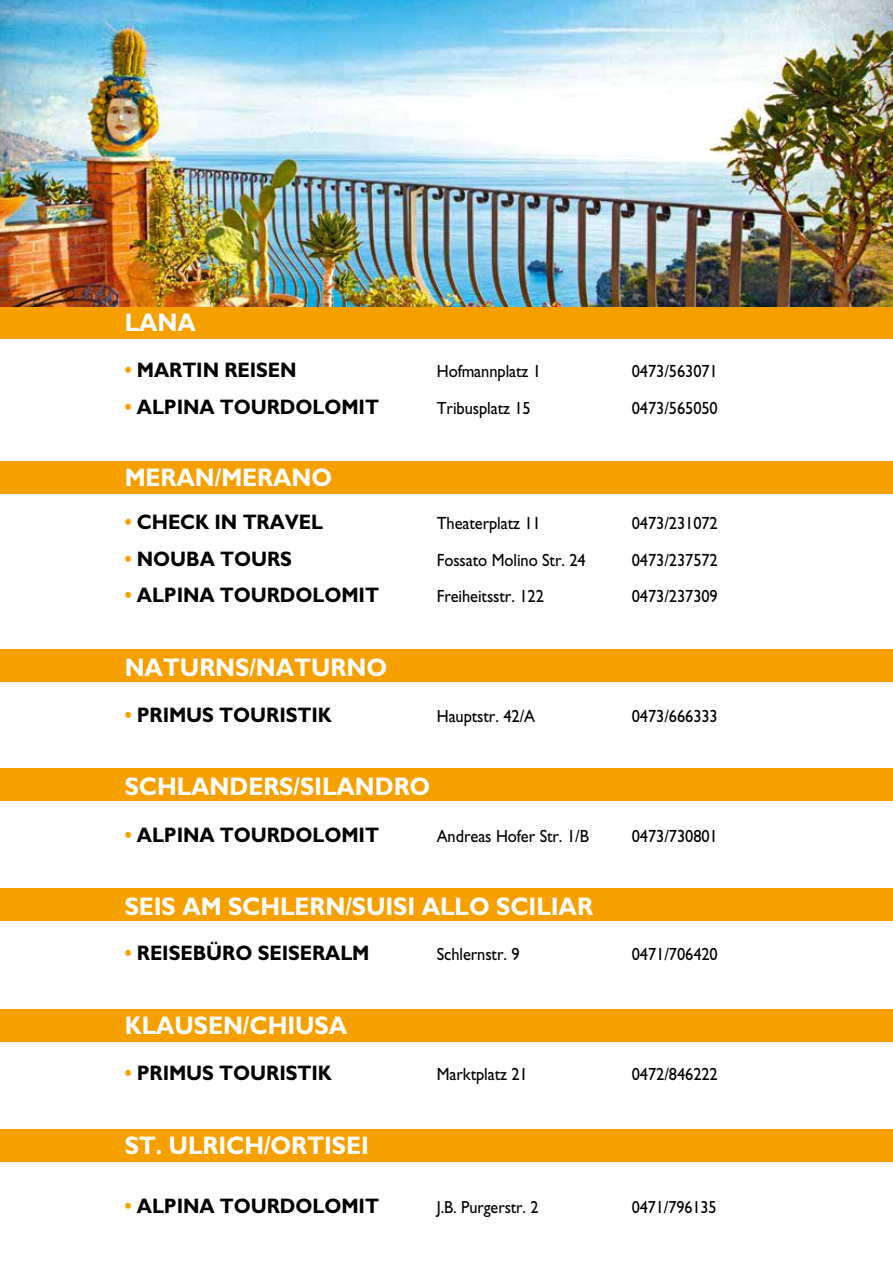
<style>
.page{position:relative;width:893px;height:1263px;background:#fff}
.page>*{position:absolute;margin:0;border:0;box-sizing:border-box;transform-origin:0 0}
.t1{font:700 25.5px "Gill Sans";letter-spacing:-.005em;color:#fff;scale:.93 1}
.t2{font:700 21px "Gill Sans";letter-spacing:-.005em;color:#000;scale:.93 1}
.t3{font:17.7px "Gill Sans";letter-spacing:-.005em;color:#000;scale:.93 1}
.t4{font:17.4px "Gill Sans";letter-spacing:-.005em;color:#000;scale:.93 1}
.s1{color:#f6a000}
</style>
<div class="page">
<div style="left:0;top:1129px;width:893px;height:32px;background:#f6a000"></div>
<div style="left:0;top:1009px;width:893px;height:33px;background:#f6a000"></div>
<div style="left:0;top:461px;width:893px;height:33px;background:#f6a000"></div>
<div style="left:0;top:306px;width:893px;height:33px;background:#f6a000"></div>
<div style="left:0;top:888px;width:893px;height:33px;background:#f6a000"></div>
<div style="left:0;top:649px;width:893px;height:33px;background:#f6a000"></div>
<div style="left:0;top:768px;width:893px;height:33px;background:#f6a000"></div>
<img style="left:0;top:0;width:893px;height:306px">
<h1 class="t1" style="left:125px;top:308px;width:78px">LANA</h1>
<p class="t2" style="left:125px;top:358px;width:186px"><span class="s1">•</span> MARTIN REISEN</p>
<p class="t3" style="left:437px;top:361px;width:114px">Hofmannplatz 1</p>
<p class="t3" style="left:632px;top:361px;width:94px">0473/563071</p>
<p class="t2" style="left:125px;top:394px;width:275px"><span class="s1">•</span> ALPINA TOURDOLOMIT</p>
<p class="t3" style="left:437px;top:397px;width:103px">Tribusplatz 15</p>
<p class="t3" style="left:632px;top:397px;width:94px">0473/565050</p>
<h1 class="t1" style="left:125px;top:463px;width:224px">MERAN/MERANO</h1>
<p class="t2" style="left:125px;top:510px;width:215px"><span class="s1">•</span> CHECK IN TRAVEL</p>
<p class="t3" style="left:437px;top:513px;width:113px">Theaterplatz 11</p>
<p class="t3" style="left:632px;top:513px;width:94px">0473/231072</p>
<p class="t2" style="left:125px;top:546px;width:181px"><span class="s1">•</span> NOUBA TOURS</p>
<p class="t3" style="left:437px;top:549px;width:162px">Fossato Molino Str. 24</p>
<p class="t3" style="left:632px;top:549px;width:94px">0473/237572</p>
<p class="t2" style="left:125px;top:583px;width:275px"><span class="s1">•</span> ALPINA TOURDOLOMIT</p>
<p class="t3" style="left:437px;top:586px;width:117px">Freiheitsstr. 122</p>
<p class="t3" style="left:632px;top:586px;width:94px">0473/237309</p>
<h1 class="t1" style="left:125px;top:652px;width:284px">NATURNS/NATURNO</h1>
<p class="t2" style="left:125px;top:702px;width:224px"><span class="s1">•</span> PRIMUS TOURISTIK</p>
<p class="t3" style="left:437px;top:706px;width:107px">Hauptstr. 42/A</p>
<p class="t3" style="left:632px;top:706px;width:94px">0473/666333</p>
<h1 class="t1" style="left:125px;top:771px;width:330px">SCHLANDERS/SILANDRO</h1>
<p class="t2" style="left:125px;top:822px;width:275px"><span class="s1">•</span> ALPINA TOURDOLOMIT</p>
<p class="t3" style="left:437px;top:825px;width:165px">Andreas Hofer Str. 1/B</p>
<p class="t3" style="left:632px;top:825px;width:94px">0473/730801</p>
<h1 class="t1" style="left:125px;top:891px;width:505px">SEIS AM SCHLERN/SUISI ALLO SCILIAR</h1>
<p class="t2" style="left:125px;top:941px;width:265px"><span class="s1">•</span> REISEBÜRO SEISERALM</p>
<p class="t3" style="left:437px;top:944px;width:91px">Schlernstr. 9</p>
<p class="t3" style="left:632px;top:944px;width:94px">0471/706420</p>
<h1 class="t1" style="left:125px;top:1010px;width:241px">KLAUSEN/CHIUSA</h1>
<p class="t2" style="left:125px;top:1060px;width:224px"><span class="s1">•</span> PRIMUS TOURISTIK</p>
<p class="t3" style="left:437px;top:1064px;width:99px">Marktplatz 21</p>
<p class="t3" style="left:632px;top:1064px;width:94px">0472/846222</p>
<h1 class="t1" style="left:125px;top:1130px;width:264px">ST. ULRICH/ORTISEI</h1>
<p class="t2" style="left:125px;top:1193px;width:275px"><span class="s1">•</span> ALPINA TOURDOLOMIT</p>
<p class="t4" style="left:437px;top:1197px;width:111px">J.B. Purgerstr. 2</p>
<p class="t4" style="left:632px;top:1197px;width:93px">0471/796135</p>
</div>
